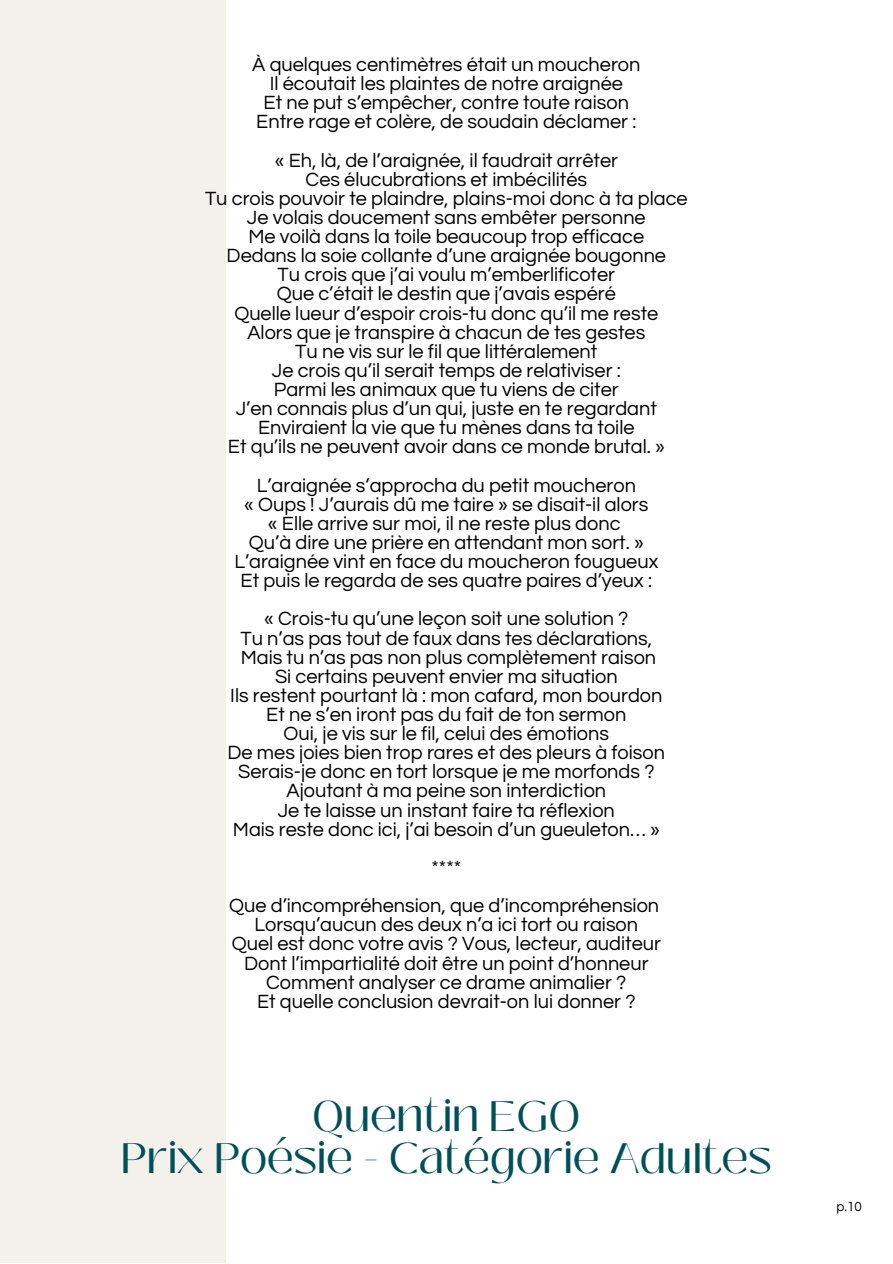
<style>
.page{position:relative;width:893px;height:1264px;background:#fff}
.page>*{position:absolute;margin:0;border:0;box-sizing:border-box;transform-origin:0 0}
.t1{font:42.45px/41.5px "Black Mango";color:#005059;text-align:center}
.t2{font:19.95px/19px "Questrial";color:#000;text-align:center}
.t3{font:13.5px "Questrial";color:#000}
</style>
<div class="page">
<div style="left:0;top:0;width:226px;height:1262px;background:#f4f0ec"></div>
<p class="t2" style="left:252px;top:55px;width:390px">À quelques centimètres était un moucheron Il écoutait les plaintes de notre araignée<br>Et ne put s’empêcher, contre toute raison Entre rage et colère, de soudain déclamer :</p>
<p class="t2" style="left:205px;top:151px;width:484px">« Eh, là, de l’araignée, il faudrait arrêter<br>Ces élucubrations et imbécilités<br>Tu crois pouvoir te plaindre, plains-moi donc à ta place Je volais doucement sans embêter personne<br>Me voilà dans la toile beaucoup trop efficace<br>Dedans la soie collante d’une araignée bougonne<br>Tu crois que j’ai voulu m’emberlificoter<br>Que c’était le destin que j’avais espéré<br>Quelle lueur d’espoir crois-tu donc qu’il me reste<br>Alors que je transpire à chacun de tes gestes<br>Tu ne vis sur le fil que littéralement<br>Je crois qu’il serait temps de relativiser :<br>Parmi les animaux que tu viens de citer<br>J’en connais plus d’un qui, juste en te regardant Enviraient la vie que tu mènes dans ta toile<br>Et qu’ils ne peuvent avoir dans ce monde brutal. »</p>
<p class="t2" style="left:234px;top:476px;width:425px">L’araignée s’approcha du petit moucheron<br>« Oups ! J’aurais dû me taire » se disait-il alors<br>« Elle arrive sur moi, il ne reste plus donc<br>Qu’à dire une prière en attendant mon sort. » L’araignée vint en face du moucheron fougueux Et puis le regarda de ses quatre paires d’yeux :</p>
<p class="t2" style="left:227px;top:610px;width:439px">« Crois-tu qu’une leçon soit une solution ?<br>Tu n’as pas tout de faux dans tes déclarations, Mais tu n’as pas non plus complètement raison<br>Si certains peuvent envier ma situation<br>Ils restent pourtant là : mon cafard, mon bourdon Et ne s’en iront pas du fait de ton sermon<br>Oui, je vis sur le fil, celui des émotions<br>De mes joies bien trop rares et des pleurs à foison Serais-je donc en tort lorsque je me morfonds ?<br>Ajoutant à ma peine son interdiction<br>Je te laisse un instant faire ta réflexion<br>Mais reste donc ici, j’ai besoin d’un gueuleton… »</p>
<p class="t2" style="left:229px;top:848px;width:431px;line-height:38.2px">****<br>Que d’incompréhension, que d’incompréhension</p>
<p class="t2" style="left:232px;top:915px;width:430px">Lorsqu’aucun des deux n’a ici tort ou raison Quel est donc votre avis ? Vous, lecteur, auditeur Dont l’impartialité doit être un point d’honneur Comment analyser ce drame animalier ?<br>Et quelle conclusion devrait-on lui donner ?</p>
<h1 class="t1" style="left:121px;top:1096px;width:652px">Quentin EGO<br>Prix Poésie - Catégorie Adultes</h1>
<p class="t3" style="left:836px;top:1199px;width:27px">p.10</p>
</div>
